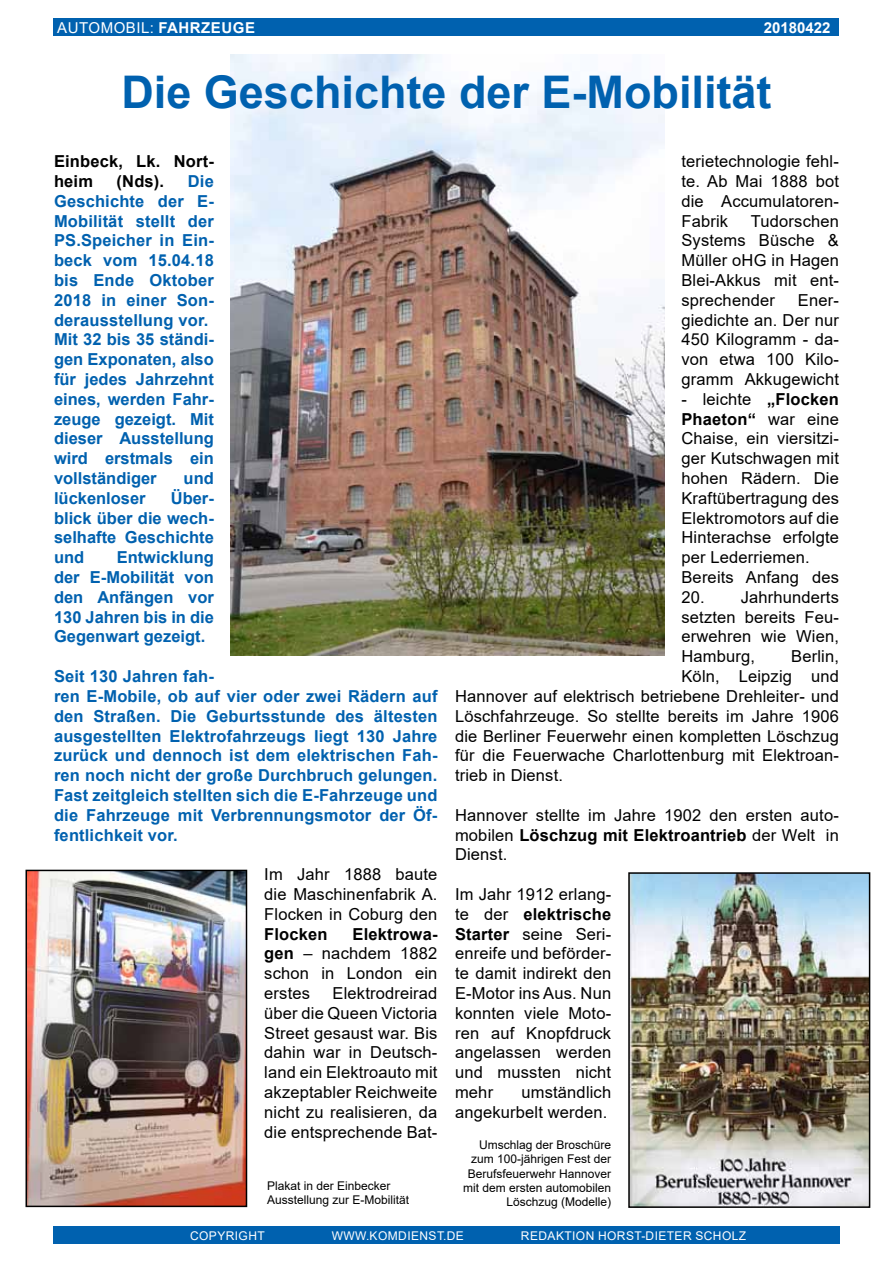
<style>
.page{position:relative;width:893px;height:1263px;background:#fff}
.page>*{position:absolute;margin:0;border:0;box-sizing:border-box;transform-origin:0 0}
.t1{font:700 45px "Arial";color:#0061af}
.t2{font:16.5px/19.8px "Arial";letter-spacing:.01em;color:#000;text-align:justify}
.t3{font:700 16.5px/19.8px "Arial";letter-spacing:.01em;color:#0061af}
.t4{font:700 16.5px/19.8px "Arial";letter-spacing:.01em;color:#000}
.t5{font:15px "Arial";letter-spacing:.035em;color:#fff}
.t6{font:700 15px "Arial";color:#fff}
.t7{font:12px/14.4px "Arial";color:#000}
.t8{font:12px "Arial";letter-spacing:.035em;color:#fff}
.s1{font-weight:700}
</style>
<div class="page">
<div style="left:54px;top:18px;width:785px;height:18px;background:#0061af"></div>
<div style="left:53px;top:1226px;width:787px;height:18px;background:#0061af"></div>
<img style="left:29px;top:873px;width:215px;height:331px">
<div style="left:26px;top:870px;width:221px;height:337px;border:2px solid #000"></div>
<img style="left:231px;top:54px;width:433px;height:601px">
<img style="left:631px;top:875px;width:236px;height:330px">
<div style="left:628px;top:872px;width:242px;height:336px;border:2px solid #000"></div>
<p class="t5" style="left:57px;top:17px;width:199px">Automobil: <span class="s1">Fahrzeuge</span></p>
<p class="t6" style="left:764px;top:17px;width:68px">20180422</p>
<h1 class="t1" style="left:121px;top:61px;width:652px">Die Geschichte der E-Mobilität</h1>
<p class="t4" style="left:54px;top:152px;width:161px">Einbeck, Lk. Nort&shy;heim</p>
<p class="t4" style="left:117px;top:171px;width:49px">(Nds).</p>
<p class="t3" style="left:54px;top:171px;width:162px;text-indent:134px">Die<br>Geschichte der E-<br>Mobilität stellt der<br>PS.Speicher in Ein&shy;beck vom 15.04.18 bis Ende Oktober<br>2018 in einer Son&shy;derausstellung vor.<br>Mit 32 bis 35 ständi&shy;gen Exponaten, also für jedes Jahrzehnt eines, werden Fahr&shy;zeuge gezeigt. Mit dieser Ausstellung wird erstmals ein vollständiger</p>
<p class="t3" style="left:184px;top:468px;width:32px">und</p>
<p class="t3" style="left:54px;top:488px;width:161px;text-align:justify;text-indent:117px">Über&shy;blick über die wech&shy;selhafte Geschichte und</p>
<p class="t3" style="left:54px;top:488px;width:93px">lückenloser</p>
<p class="t3" style="left:54px;top:548px;width:162px;text-align:justify;text-indent:63px">Entwicklung der E-Mobilität von den Anfängen vor 130 Jahren bis in die Gegenwart gezeigt.</p>
<p class="t3" style="left:54px;top:666px;width:385px">Seit 130 Jahren fah-<br>ren E-Mobile, ob auf vier oder zwei Rädern auf den Straßen. Die Geburtsstunde des ältesten ausgestellten Elektrofahrzeugs liegt 130 Jahre zurück und dennoch ist dem elektrischen Fah&shy;ren noch nicht der große Durchbruch gelungen.<br>Fast zeitgleich stellten sich die E-Fahrzeuge und die Fahrzeuge mit Verbrennungsmotor der Öf&shy;fentlichkeit vor.</p>
<p class="t2" style="left:264px;top:864px;width:175px">I m Jahr 1888 baute die Maschinenfabrik A.<br>Flocken in Coburg den</p>
<p class="t4" style="left:264px;top:924px;width:65px">Flocken</p>
<p class="t2" style="left:264px;top:924px;width:175px;text-indent:88px"><span class="s1">Elektrowa&shy;gen</span> – nachdem 1882 schon in London ein erstes</p>
<p class="t2" style="left:264px;top:983px;width:175px;text-indent:68px">Elektrodreirad über die Queen Victoria Street gesaust war. Bis dahin war in Deutsch&shy;land ein Elektroauto mit akzeptabler Reichweite nicht zu realisieren, da die entsprechende Bat-</p>
<p class="t7" style="left:267px;top:1178px;width:144px">Plakat in der Einbecker<br>Ausstellung zur E-Mobilität</p>
<p class="t2" style="left:681px;top:151px;width:159px">terietechnologie fehl&shy;te. Ab Mai 1888 bot die Accumulatoren-Fabrik</p>
<p class="t2" style="left:681px;top:211px;width:159px;text-indent:69px">Tudorschen Systems Büsche &amp; Müller oHG in Hagen Blei-Akkus mit ent&shy;sprechender</p>
<p class="t2" style="left:681px;top:290px;width:159px;text-indent:116px">Ener&shy;giedichte an. Der nur 450 Kilogramm - da&shy;von etwa 100 Kilo&shy;gramm Akkugewicht</p>
<p class="t2" style="left:681px;top:389px;width:159px;text-align:left">- leichte <span class="s1">„Flocken<br>Phaeton“</span> war eine<br>Chaise, ein viersitzi&shy;ger Kutschwagen mit hohen Rädern. Die<br>Kraftübertragung des<br>Elektromotors auf die<br>Hinterachse erfolgte per Lederriemen.<br>Bereits Anfang des</p>
<p class="t2" style="left:681px;top:587px;width:159px">20. Jahrhunderts setzten bereits Feu&shy;erwehren wie Wien, Hamburg,</p>
<p class="t2" style="left:791px;top:646px;width:49px">Berlin,</p>
<p class="t2" style="left:681px;top:666px;width:159px">Köln, Leipzig und</p>
<p class="t2" style="left:455px;top:686px;width:385px">Hannover auf elektrisch betriebene Drehleiter- und</p>
<p class="t2" style="left:455px;top:706px;width:385px">Löschfahrzeuge. So stellte bereits im Jahre 1906</p>
<p class="t2" style="left:455px;top:726px;width:385px">die Berliner Feuerwehr einen kompletten Löschzug</p>
<p class="t2" style="left:455px;top:745px;width:385px">für die Feuerwache Charlottenburg mit Elektroan-</p>
<p class="t2" style="left:455px;top:765px;width:109px">trieb in Dienst.</p>
<p class="t2" style="left:455px;top:805px;width:385px">Hannover stellte im Jahre 1902 den ersten auto&shy;mobilen <span class="s1">Löschzug mit Elektroantrieb</span> der Welt in Dienst.</p>
<p class="t2" style="left:455px;top:884px;width:158px">I m Jahr 1912 erlang&shy;te der <span class="s1">elektrische Starter</span> seine Seri&shy;enreife und beförder&shy;te damit indirekt den E-Motor ins Aus. N un konnten viele Moto&shy;ren auf Knopfdruck angelassen werden und mussten nicht mehr</p>
<p class="t2" style="left:455px;top:1082px;width:158px;text-align:right">umständlich angekurbelt werden.</p>
<p class="t7" style="left:463px;top:1137px;width:150px;text-align:right">U mschlag der Broschüre zum 100-jährigen Fest der<br>Berufsfeuerwehr Hannover mit dem ersten automobilen<br>Löschzug (Modelle)</p>
<p class="t8" style="left:190px;top:1227px;width:76px">COPYRI GHT</p>
<p class="t8" style="left:332px;top:1227px;width:134px">www.komdienst.de</p>
<p class="t8" style="left:521px;top:1227px;width:184px">Redaktion Horst-Dieter Sch</p>
<p class="t8" style="left:722px;top:1227px;width:26px">olz</p>
</div>
